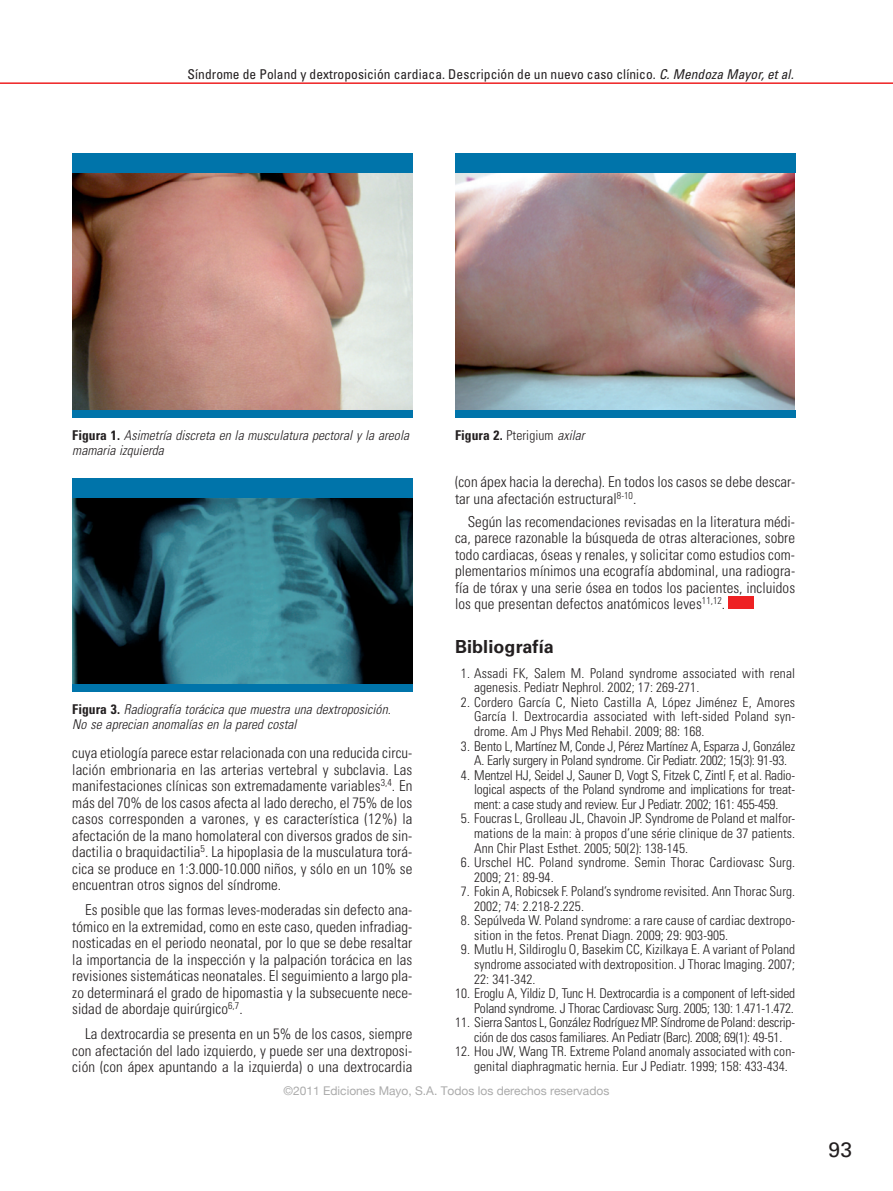
<style>
.page{position:relative;width:893px;height:1191px;background:#fff}
.page>*{position:absolute;margin:0;border:0;box-sizing:border-box;transform-origin:0 0}
.t1{font:21px "Univers LT Std";color:#231f20}
.t2{font:700 18px "Univers LT Std";letter-spacing:.005em;color:#231f20}
.t3{font:300 condensed 15px/16.5px "Univers LT Std";letter-spacing:.005em;color:#231f20;text-align:justify}
.t4{font:300 condensed 13.5px/14.5px "Univers LT Std";letter-spacing:.005em;color:#231f20}
.t5{font:300 condensed 13.5px/14.5px "Univers LT Std";letter-spacing:-.015em;color:#231f20;text-align:center}
.t6{font:italic 300 condensed 13.5px/15px "Univers LT Std";letter-spacing:.005em;color:#231f20}
.t7{font:condensed 13.5px "Univers LT Std";letter-spacing:.005em;color:#231f20}
.t8{font:12px "Helvetica Neue";color:#ababab}
.s1{font-style:italic}
.s2{font-weight:700;font-style:normal}
.s3{font-weight:700}
</style>
<div class="page">
<hr style="left:0;top:82px;width:893px;height:2px;background:#ee2123">
<div style="left:729px;top:596px;width:25px;height:13px;background:#ee2123"></div>
<img style="left:72px;top:173px;width:340px;height:237px">
<div style="left:72px;top:410px;width:340px;height:8px;background:#0074aa"></div>
<div style="left:72px;top:153px;width:340px;height:20px;background:#0074aa"></div>
<img style="left:72px;top:497px;width:340px;height:187px">
<div style="left:72px;top:684px;width:340px;height:8px;background:#0074aa"></div>
<div style="left:72px;top:478px;width:340px;height:19px;background:#0074aa"></div>
<img style="left:455px;top:173px;width:339px;height:237px">
<div style="left:455px;top:410px;width:340px;height:8px;background:#0074aa"></div>
<div style="left:455px;top:153px;width:340px;height:20px;background:#0074aa"></div>
<p class="t7" style="left:188px;top:67px;width:608px">Síndrome de Poland y dextroposición cardiaca. Descripción de un nuevo caso clínico. <span class="s1">C. Mendoza Mayor, et al.</span></p>
<p class="t6" style="left:72px;top:428px;width:338px"><span class="s2">Figura 1.</span> Asimetría discreta en la musculatura pectoral y la areola mamaria izquierda</p>
<p class="t6" style="left:72px;top:702px;width:320px"><span class="s2">Figura 3.</span> Radiografía torácica que muestra una dextroposición.<br>No se aprecian anomalías en la pared costal</p>
<p class="t3" style="left:72px;top:745px;width:342px">cuya etiología parece estar relacionada con una reducida circu&shy;lación embrionaria en las arterias vertebral y subclavia. Las manifestaciones clínicas son extremadamente variables<sup>3,4</sup>. En más del 70% de los casos afecta al lado derecho, el 75% de los casos corresponden a varones, y es característica (12%) la afectación de la mano homolateral con diversos grados de sin&shy;dactilia o braquidactilia<sup>5</sup>. La hipoplasia de la musculatura torá&shy;cica se produce en 1:3.000-10.000 niños, y sólo en un 10% se encuentran otros signos del síndrome.</p>
<p class="t3" style="left:72px;top:902px;width:342px;text-indent:13px">Es posible que las formas leves-moderadas sin defecto ana&shy;tómico en la extremidad, como en este caso, queden infradiag&shy;nosticadas en el periodo neonatal, por lo que se debe resaltar la importancia de la inspección y la palpación torácica en las revisiones sistemáticas neonatales. El seguimiento a largo pla&shy;zo determinará el grado de hipomastia y la subsecuente nece&shy;sidad de abordaje quirúrgico<sup>6,7</sup>.</p>
<p class="t3" style="left:72px;top:1026px;width:342px;text-indent:13px">La dextrocardia se presenta en un 5% de los casos, siempre con afectación del lado izquierdo, y puede ser una dextroposi&shy;ción (con ápex apuntando a la izquierda) o una dextrocardia</p>
<p class="t4" style="left:455px;top:429px;width:131px"><span class="s3">Figura 2.</span> Pterigium <span class="s1">axilar</span></p>
<p class="t3" style="left:455px;top:474px;width:342px">(con ápex hacia la derecha). En todos los casos se debe descar&shy;tar una afectación estructural<sup>8-10</sup>.</p>
<p class="t3" style="left:455px;top:514px;width:342px;text-indent:13px">Según las recomendaciones revisadas en la literatura médi&shy;ca, parece razonable la búsqueda de otras alteraciones, sobre todo cardiacas, óseas y renales, y solicitar como estudios com&shy;plementarios mínimos una ecografía abdominal, una radiogra&shy;fía de tórax y una serie ósea en todos los pacientes, incluidos los que presentan defectos anatómicos leves<sup>11,12</sup>.</p>
<p class="t2" style="left:455px;top:637px;width:100px">Bibliografía</p>
<p class="t4" style="left:474px;top:666px;width:323px;text-indent:-13px">1. Assadi FK, Salem M. Poland syndrome associated with renal agenesis. Pediatr Nephrol. 2002; 17: 269-271.</p>
<p class="t4" style="left:474px;top:695px;width:323px;text-align:justify;text-indent:-13px">2. Cordero García C, Nieto Castilla A, López Jiménez E, Amores García I. Dextrocardia associated with left-sided Poland syn&shy;drome. Am J Phys Med Rehabil. 2009; 88: 168.</p>
<p class="t5" style="left:461px;top:739px;width:336px">3. Bento L, Martínez M, Conde J, Pérez Martínez A, Esparza J, González<br>A. Early surgery in Poland syndrome. Cir Pediatr. 2002; 15(3): 91-93.</p>
<p class="t4" style="left:474px;top:768px;width:323px;text-align:justify;text-indent:-13px">4. Mentzel HJ, Seidel J, Sauner D, Vogt S, Fitzek C, Zintl F, et al. Radio&shy;logical aspects of the Poland syndrome and implications for treat&shy;ment: a case study and review. Eur J Pediatr. 2002; 161: 455-459.</p>
<p class="t4" style="left:474px;top:812px;width:323px;text-align:justify;text-indent:-13px">5. Foucras L, Grolleau JL, Chavoin JP. Syndrome de Poland et malfor&shy;mations de la main: à propos d’une série clinique de 37 patients.<br>Ann Chir Plast Esthet. 2005; 50(2): 138-145.</p>
<p class="t4" style="left:474px;top:856px;width:323px;text-indent:-13px">6. Urschel HC. Poland syndrome. Semin Thorac Cardiovasc Surg.<br>2009; 21: 89-94.</p>
<p class="t4" style="left:474px;top:885px;width:323px;text-indent:-13px">7. Fokin A, Robicsek F. Poland’s syndrome revisited. Ann Thorac Surg.<br>2002; 74: 2.218-2.225.</p>
<p class="t4" style="left:474px;top:914px;width:323px;text-indent:-13px">8. Sepúlveda W. Poland syndrome: a rare cause of cardiac dextropo&shy;sition in the fetos. Prenat Diagn. 2009; 29: 903-905.</p>
<p class="t4" style="left:474px;top:943px;width:323px;text-align:justify;text-indent:-13px">9. Mutlu H, Sildiroglu O, Basekim CC, Kizilkaya E. A variant of Poland syndrome associated with dextroposition. J Thorac Imaging. 2007; 22: 341-342.</p>
<p class="t5" style="left:455px;top:986px;width:342px;text-align:right">10. Eroglu A, Yildiz D, Tunc H. Dextrocardia is a component of left-sided<br>Poland syndrome. J Thorac Cardiovasc Surg. 2005; 130: 1.471-1.472.</p>
<p class="t5" style="left:455px;top:1016px;width:342px">11. Sierra Santos L, González Rodríguez MP. Síndrome de Poland: descrip&shy;ción de dos casos familiares. An Pediatr (Barc). 2008; 69(1): 49-51.</p>
<p class="t4" style="left:474px;top:1045px;width:323px;text-indent:-19px">12. Hou JW, Wang TR. Extreme Poland anomaly associated with con&shy;genital diaphragmatic hernia. Eur J Pediatr. 1999; 158: 433-434.</p>
<p class="t8" style="left:284px;top:1083px;width:327px">©2011 Ediciones Mayo, S.A. Todos los derechos reservados</p>
<h1 class="t1" style="left:829px;top:1139px;width:25px">93</h1>
</div>
